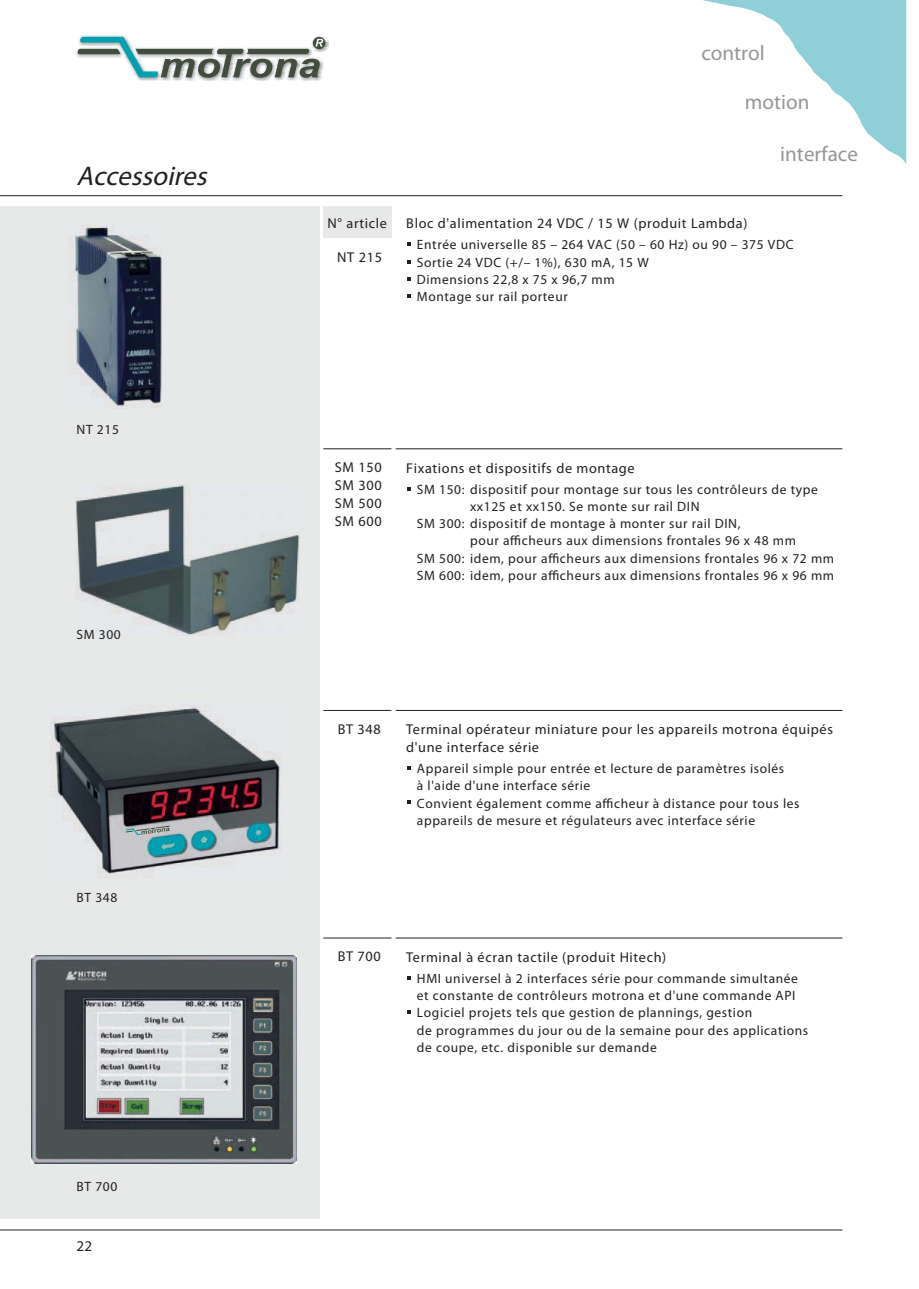
<style>
.page{position:relative;width:919px;height:1289px;background:#fff}
.page>*{position:absolute;margin:0;border:0;box-sizing:border-box;transform-origin:0 0}
.t1{font:italic 27px "Univers";color:#231f20}
.t2{font:700 21.15px "Univers";color:#949698}
.t3{font:700 condensed 15px "Univers";color:#231f20}
.t4{font:700 condensed 14.25px/17.9px "Univers";letter-spacing:.045em;color:#231f20}
.t5{font:condensed 13.5px/17.2px "Univers";letter-spacing:.045em;color:#231f20}
.s1{font-weight:700}
</style>
<div class="page">
<div style="left:0;top:206px;width:319px;height:1012px;background:#e7e8e8"></div>
<img style="left:52px;top:707px;width:229px;height:170px">
<div style="left:323px;top:206px;width:68px;height:32px;background:#e7e8e8"></div>
<svg style="left:702px;top:0;width:204px;height:164px"></svg>
<img style="left:31px;top:955px;width:266px;height:208px">
<img style="left:75px;top:485px;width:225px;height:151px">
<img style="left:69px;top:225px;width:93px;height:182px">
<svg style="left:76px;top:36px;width:252px;height:45px"></svg>
<svg style="left:126px;top:825px;width:44px;height:10px"></svg>
<hr style="left:0;top:195px;width:842px;height:1px;background:#231f20">
<hr style="left:0;top:1229px;width:842px;height:1px;background:#231f20">
<svg style="left:407px;top:242px;width:3px;height:4px"></svg>
<svg style="left:407px;top:294px;width:3px;height:4px"></svg>
<svg style="left:407px;top:800px;width:3px;height:4px"></svg>
<hr style="left:395px;top:448px;width:447px;height:1px;background:#231f20">
<hr style="left:323px;top:448px;width:68px;height:1px;background:#231f20">
<hr style="left:395px;top:710px;width:447px;height:1px;background:#231f20">
<hr style="left:323px;top:710px;width:68px;height:1px;background:#231f20">
<hr style="left:395px;top:937px;width:447px;height:1px;background:#231f20">
<hr style="left:323px;top:937px;width:68px;height:1px;background:#231f20">
<h1 class="t1" style="left:77px;top:165px;width:137px">Accessoires</h1>
<p class="t5" style="left:77px;top:421px;width:44px">NT 215</p>
<p class="t5" style="left:77px;top:626px;width:46px">SM 300</p>
<p class="t5" style="left:77px;top:889px;width:42px">BT 348</p>
<p class="t5" style="left:77px;top:1178px;width:42px">BT 700</p>
<p class="t3" style="left:77px;top:1239px;width:17px">22</p>
<h2 class="t2" style="left:701px;top:45px;width:65px">control</h2>
<h2 class="t2" style="left:744px;top:94px;width:66px">motion</h2>
<h2 class="t2" style="left:780px;top:146px;width:79px">interface</h2>
<p class="t4" style="left:327px;top:215px;width:61px">N° article</p>
<p class="t4" style="left:337px;top:249px;width:46px">NT 215</p>
<p class="t4" style="left:406px;top:216px;width:342px">Bloc d'alimentation 24 VDC / 15 W (produit Lambda)</p>
<p class="t5" style="left:417px;top:237px;width:378px">Entrée universelle 85 – 264 VAC (50 – 60 Hz) ou 90 – 375 VDC Sortie 24 VDC (+/– 1%), 630 mA, 15 W<br>Dimensions 22,8 x 75 x 96,7 mm<br>Montage sur rail porteur</p>
<p class="t4" style="left:335px;top:459px;width:48px;text-align:justify">SM 150<br>SM 300<br>SM 500<br>SM 600</p>
<p class="t4" style="left:406px;top:460px;width:230px">Fixations et dispositifs de montage</p>
<p class="t5" style="left:417px;top:481px;width:402px"><span class="s1">SM 150:</span> dispositif pour montage sur tous les contrôleurs de type</p>
<p class="t5" style="left:470px;top:498px;width:231px">xx125 et xx150. Se monte sur rail DIN</p>
<p class="t5" style="left:417px;top:516px;width:325px"><span class="s1">SM 300:</span> dispositif de montage à monter sur rail DIN,</p>
<p class="t5" style="left:470px;top:533px;width:327px">pour afficheurs aux dimensions frontales 96 x 48 mm</p>
<p class="t5" style="left:417px;top:550px;width:418px"><span class="s1">SM 500:</span> idem, pour afficheurs aux dimensions frontales 96 x 72 mm</p>
<p class="t5" style="left:417px;top:567px;width:418px"><span class="s1">SM 600:</span> idem, pour afficheurs aux dimensions frontales 96 x 96 mm</p>
<p class="t4" style="left:337px;top:721px;width:45px">BT 348</p>
<p class="t4" style="left:406px;top:721px;width:428px">Terminal opérateur miniature pour les appareils motrona équipés d'une interface série</p>
<p class="t5" style="left:417px;top:760px;width:384px">Appareil simple pour entrée et lecture de paramètres isolés<br>à l'aide d'une interface série<br>Convient également comme afficheur à distance pour tous les appareils de mesure et régulateurs avec interface série</p>
<p class="t4" style="left:337px;top:948px;width:45px">BT 700</p>
<p class="t4" style="left:406px;top:949px;width:261px">Terminal à écran tactile (produit Hitech)</p>
<p class="t5" style="left:417px;top:970px;width:393px">HMI universel à 2 interfaces série pour commande simultanée et constante de contrôleurs motrona et d'une commande API Logiciel projets tels que gestion de plannings, gestion<br>de programmes du jour ou de la semaine pour des applications de coupe, etc. disponible sur demande</p>
</div>
